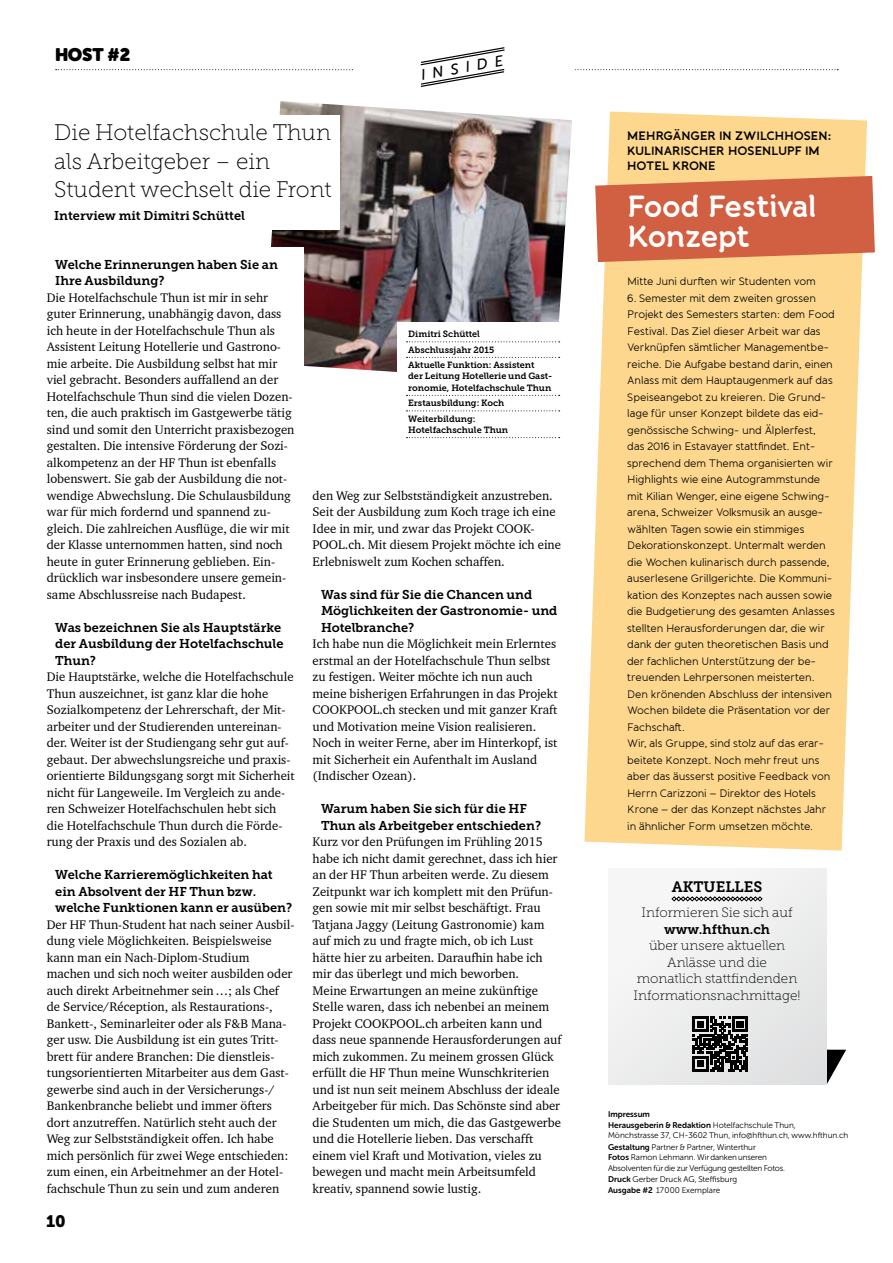
<style>
.page{position:relative;width:893px;height:1263px;background:#fff}
.page>*{position:absolute;margin:0;border:0;box-sizing:border-box;transform-origin:0 0}
.t1{font:700 30px/30px "Banda";letter-spacing:-.02em;color:#fff}
.t2{font:22.5px/28.5px "Museo Slab 100";color:#000}
.t3{font:18px "Museo Sans Rounded";color:#000}
.t4{font:16.5px "Museo Sans 900";color:#000}
.t5{font:15px "Museo Slab 700";color:#000}
.t6{font:italic 15px "Museo Sans 500";color:#000}
.t7{font:13.5px/16.5px "Museo Slab 100";color:#000;text-align:center}
.t8{font:13.5px "Museo Slab 700";color:#000}
.t9{font:12.75px/16.5px "Charter BT";color:#000}
.t10{font:12.75px/16.5px "Museo Slab 700";color:#000}
.t11{font:700 12px/15px "Banda";letter-spacing:-.03em;color:#000}
.t12{font:10.8px/16.5px "Banda";letter-spacing:-.01em;color:#000}
.t13{font:9px/15.5px "Museo Slab 700";color:#000}
.t14{font:8.25px/11.4px "Museo Sans Rounded 300";color:#000}
.t15{font:8.25px/10.5px "Museo Sans Rounded 300";letter-spacing:-.02em;color:#000}
.t16{font:8.25px/11.4px "Museo Sans Rounded 700";color:#000}
.s1{font-family:"Museo Sans Rounded 300"}
.s2{font-family:"Museo Sans Rounded 700"}
</style>
<div class="page">
<svg style="left:826px;top:1050px;width:20px;height:35px"></svg>
<div style="left:608px;top:868px;width:218px;height:217px;background:linear-gradient(to right,#f5f6f6,#e7e8e9)"></div>
<svg style="left:671px;top:896px;width:92px;height:5px"></svg>
<div style="left:684px;top:1008px;width:72px;height:72px;background:#e7e8e9"></div>
<svg style="left:693px;top:1017px;width:55px;height:54px;background:#454545"></svg>
<svg style="left:56px;top:47px;width:782px;height:40px"></svg>
<img style="left:271px;top:101px;width:301px;height:271px">
<svg style="left:584px;top:112px;width:283px;height:739px;background:#fddb9a"></svg>
<svg style="left:595px;top:176px;width:280px;height:86px;background:#d66e4d"></svg>
<div style="left:47px;top:247px;width:257px;height:946px;background:#fff"></div>
<div style="left:398px;top:322px;width:161px;height:140px;background:#fff"></div>
<svg style="left:407px;top:341px;width:153px;height:1px"></svg>
<svg style="left:407px;top:357px;width:153px;height:1px"></svg>
<svg style="left:407px;top:395px;width:153px;height:1px"></svg>
<svg style="left:407px;top:410px;width:153px;height:1px"></svg>
<svg style="left:407px;top:437px;width:153px;height:1px"></svg>
<div style="left:46px;top:115px;width:294px;height:115px;background:#fff"></div>
<h3 class="t3" style="left:55px;top:44px;width:76px">HOST #2</h3>
<h2 class="t2" style="left:54px;top:118px;width:279px">Die Hotelfachschule Thun als Arbeitgeber – ein<br>Student wechselt die Front</h2>
<p class="t10" style="left:54px;top:207px;width:192px">Interview mit Dimitri Schüttel</p>
<p class="t6" style="left:420px;top:67px;width:85px;rotate:-10deg">INSIDE</p>
<p class="t10" style="left:55px;top:256px;width:224px">Welche Erinnerungen haben Sie an<br>Ihre Ausbildung?</p>
<p class="t9" style="left:47px;top:289px;width:249px">Die Hotelfachschule Thun ist mir in sehr guter Erinnerung, unabhängig davon, dass ich heute in der Hotelfachschule Thun als Assistent Leitung Hotellerie und Gastrono&shy;mie arbeite. Die Ausbildung selbst hat mir viel gebracht. Besonders auffallend an der Hotelfachschule Thun sind die vielen Dozen&shy;ten, die auch praktisch im Gastgewerbe tätig sind und somit den Unterricht praxisbezogen gestalten. Die intensive Förderung der Sozi&shy;alkompetenz an der HF Thun ist ebenfalls lobenswert. Sie gab der Ausbildung die not&shy;wendige Abwechslung. Die Schulausbildung war für mich fordernd und spannend zu&shy;gleich. Die zahlreichen Ausflüge, die wir mit der Klasse unternommen hatten, sind noch heute in guter Erinnerung geblieben. Ein&shy;drücklich war insbesondere unsere gemein&shy;same Abschlussreise nach Budapest.</p>
<p class="t10" style="left:55px;top:619px;width:230px">Was bezeichnen Sie als Hauptstärke der Ausbildung der Hotelfachschule<br>Thun?</p>
<p class="t9" style="left:47px;top:668px;width:250px">Die Hauptstärke, welche die Hotelfachschule Thun auszeichnet, ist ganz klar die hohe Sozialkompetenz der Lehrerschaft, der Mit&shy;arbeiter und der Studierenden untereinan&shy;der. Weiter ist der Studiengang sehr gut auf&shy;gebaut. Der abwechslungsreiche und praxis&shy;orientierte Bildungsgang sorgt mit Sicherheit nicht für Langeweile. Im Vergleich zu ande&shy;ren Schweizer Hotelfachschulen hebt sich die Hotelfachschule Thun durch die Förde&shy;rung der Praxis und des Sozialen ab.</p>
<p class="t10" style="left:55px;top:866px;width:239px">Welche Karrieremöglichkeiten hat ein Absolvent der HF Thun bzw. welche Funktionen kann er ausüben?</p>
<p class="t9" style="left:47px;top:916px;width:249px">Der HF Thun-Student hat nach seiner Ausbil&shy;dung viele Möglichkeiten. Beispielsweise kann man ein Nach-Diplom-Studium machen und sich noch weiter ausbilden oder auch direkt Arbeitnehmer sein…; als Chef de Service/Réception, als Restaurations-, Bankett-, Seminarleiter oder als F&amp;B Mana&shy;ger usw. Die Ausbildung ist ein gutes Tritt&shy;brett für andere Branchen: Die dienstleis&shy;tungsorientierten Mitarbeiter aus dem Gast&shy;gewerbe sind auch in der Versicherungs-/ Bankenbranche beliebt und immer öfters dort anzutreffen. Natürlich steht auch der Weg zur Selbstständigkeit offen. Ich habe mich persönlich für zwei Wege entschieden: zum einen, ein Arbeitnehmer an der Hotel&shy;fachschule Thun zu sein und zum anderen</p>
<p class="t4" style="left:46px;top:1212px;width:21px">10</p>
<p class="t13" style="left:408px;top:326px;width:128px">Dimitri Schüttel<br>Abschlussjahr 2015<br>Aktuelle Funktion: Assistent</p>
<p class="t13" style="left:408px;top:371px;width:146px;line-height:11.2px">der Leitung Hotellerie und Gast&shy;ronomie, Hotelfachschule Thun</p>
<p class="t13" style="left:408px;top:395px;width:98px">Erstausbildung: Koch<br>Weiterbildung:</p>
<p class="t13" style="left:408px;top:422px;width:101px">Hotelfachschule Thun</p>
<p class="t9" style="left:313px;top:487px;width:250px">den Weg zur Selbstständigkeit anzustreben.<br>Seit der Ausbildung zum Koch trage ich eine Idee in mir, und zwar das Projekt COOK-POOL.ch. Mit diesem Projekt möchte ich eine Erlebniswelt zum Kochen schaffen.</p>
<p class="t10" style="left:321px;top:586px;width:238px">Was sind für Sie die Chancen und<br>Möglichkeiten der Gastronomie- und<br>Hotelbranche?</p>
<p class="t9" style="left:313px;top:635px;width:247px">Ich habe nun die Möglichkeit mein Erlerntes erstmal an der Hotelfachschule Thun selbst zu festigen. Weiter möchte ich nun auch meine bisherigen Erfahrungen in das Projekt COOKPOOL.ch stecken und mit ganzer Kraft und Motivation meine Vision realisieren.<br>Noch in weiter Ferne, aber im Hinterkopf, ist mit Sicherheit ein Aufenthalt im Ausland (Indischer Ozean).</p>
<p class="t10" style="left:321px;top:800px;width:222px">Warum haben Sie sich für die HF<br>Thun als Arbeitgeber entschieden?</p>
<p class="t9" style="left:313px;top:833px;width:250px">Kurz vor den Prüfungen im Frühling 2015 habe ich nicht damit gerechnet, dass ich hier an der HF Thun arbeiten werde. Zu diesem Zeitpunkt war ich komplett mit den Prüfun&shy;gen sowie mit mir selbst beschäftigt. Frau Tatjana Jaggy (Leitung Gastronomie) kam auf mich zu und fragte mich, ob ich Lust hätte hier zu arbeiten. Daraufhin habe ich mir das überlegt und mich beworben.<br>Meine Erwartungen an meine zukünftige Stelle waren, dass ich nebenbei an meinem Projekt COOKPOOL.ch arbeiten kann und dass neue spannende Herausforderungen auf mich zukommen. Zu meinem grossen Glück erfüllt die HF Thun meine Wunschkriterien und ist nun seit meinem Abschluss der ideale Arbeitgeber für mich. Das Schönste sind aber die Studenten um mich, die das Gastgewerbe und die Hotellerie lieben. Das verschafft einem viel Kraft und Motivation, vieles zu bewegen und macht mein Arbeitsumfeld kreativ, spannend sowie lustig.</p>
<p class="t11" style="left:627px;top:128px;width:206px">MEHRGÄNGER IN ZWILCHHOSEN:<br>KULINARISCHER HOSENLUPF IM<br>HOTEL KRONE</p>
<h1 class="t1" style="left:627px;top:191px;width:191px">Food Festival<br>Konzept</h1>
<p class="t12" style="left:627px;top:273px;width:190px">Mitte Juni durften wir Studenten vom</p>
<p class="t12" style="left:627px;top:290px;width:209px">6. Semester mit dem zweiten grossen Projekt des Semesters starten: dem Food Festival. Das Ziel dieser Arbeit war das Verknüpfen sämtlicher Managementbe&shy;reiche. Die Aufgabe bestand darin, einen Anlass mit dem Hauptaugenmerk auf das Speiseangebot zu kreieren. Die Grund&shy;lage für unser Konzept bildete das eid&shy;genössische Schwing- und Älplerfest, das 2016 in Estavayer stattfindet. Ent&shy;sprechend dem Thema organisierten wir Highlights wie eine Autogrammstunde mit Kilian Wenger, eine eigene Schwing&shy;arena, Schweizer Volksmusik an ausge&shy;wählten Tagen sowie ein stimmiges Dekorationskonzept. Untermalt werden die Wochen kulinarisch durch passende, auserlesene Grillgerichte. Die Kommuni&shy;kation des Konzeptes nach aussen sowie die Budgetierung des gesamten Anlasses stellten Herausforderungen dar, die wir dank der guten theoretischen Basis und der fachlichen Unterstützung der be&shy;treuenden Lehrpersonen meisterten.<br>Den krönenden Abschluss der intensiven Wochen bildete die Präsentation vor der Fachschaft.<br>Wir, als Gruppe, sind stolz auf das erar&shy;beitete Konzept. Noch mehr freut uns aber das äusserst positive Feedback von Herrn Carizzoni – Direktor des Hotels Krone – der das Konzept nächstes Jahr in ähnlicher Form umsetzen möchte.</p>
<p class="t5" style="left:672px;top:879px;width:92px">AKTUELLES</p>
<p class="t7" style="left:642px;top:904px;width:152px">Informieren Sie sich auf</p>
<p class="t8" style="left:664px;top:921px;width:108px">www.hfthun.ch</p>
<p class="t7" style="left:633px;top:937px;width:168px">über unsere aktuellen<br>Anlässe und die monatlich stattfindenden<br>Informationsnachmittage!</p>
<p class="t16" style="left:608px;top:1108px;width:189px">Impressum<br>Herausgeberin &amp; Redaktion <span class="s1">Hotelfachschule Thun,</span></p>
<p class="t14" style="left:608px;top:1130px;width:242px">Mönchstrasse 37, CH-3602 Thun, info@hfthun.ch, www.hfthun.ch<br><span class="s2">Gestaltung</span> Partner &amp; Partner, Winterthur</p>
<p class="t15" style="left:608px;top:1152px;width:178px"><span class="s2">Fotos</span> Ramon Lehmann. Wir danken unseren<br>Absolventen für die zur Verfügung gestellten Fotos.</p>
<p class="t14" style="left:608px;top:1174px;width:131px;line-height:10.5px"><span class="s2">Druck</span> Gerber Druck AG, Steffisburg<br><span class="s2">Ausgabe #2</span> 17 000 Exemplare</p>
</div>
